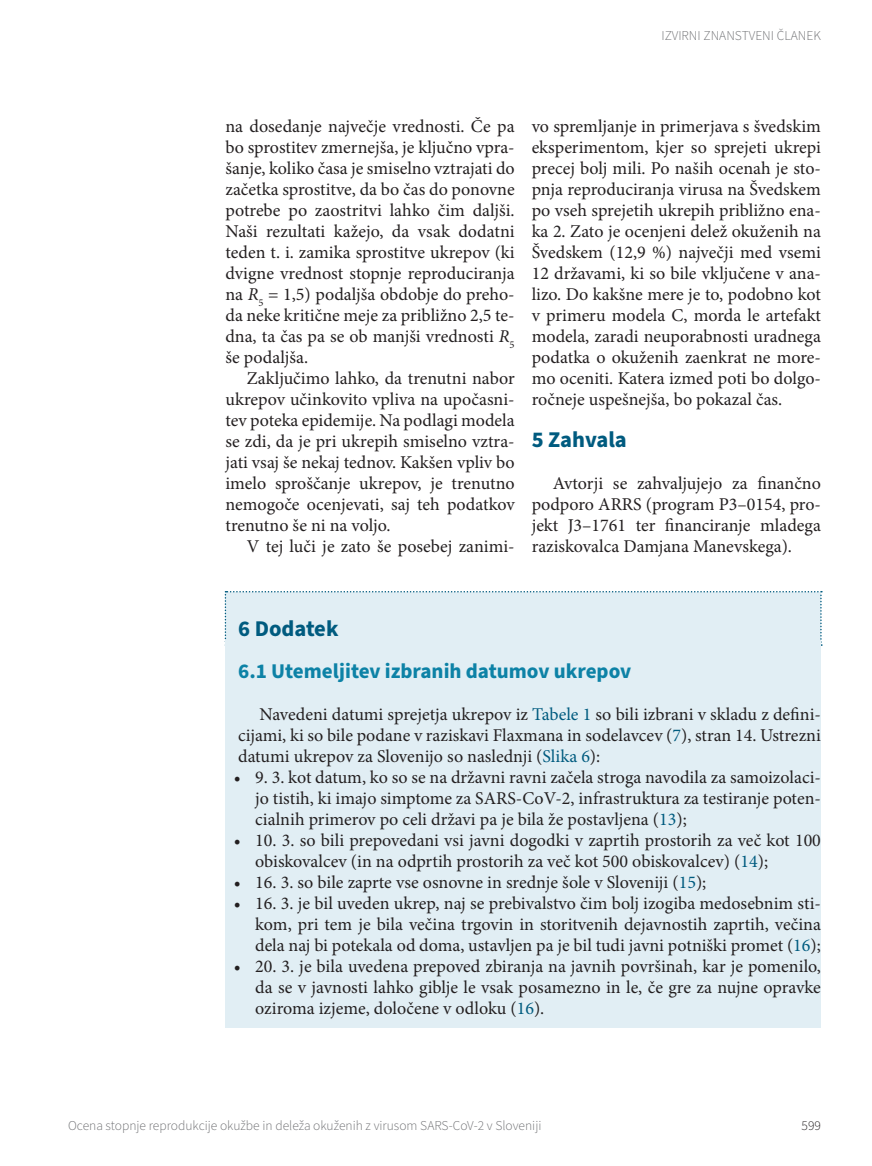
<style>
.page{position:relative;width:872px;height:1166px;background:#fff}
.page>*{position:absolute;margin:0;border:0;box-sizing:border-box;transform-origin:0 0}
.t1{font:700 22.5px "Source Sans Pro";color:#005b7f}
.t2{font:700 21px "Source Sans Pro";color:#0d82a6}
.t3{font:18px/21px "Minion Pro";color:#231f20;text-align:justify}
.t4{font:300 13.5px "Source Sans Pro";color:#6c6d70}
.t5{font:300 13.5px "Source Sans Pro";color:#231f20}
.s1{font-style:italic}
.s2{color:#005b7f}
</style>
<div class="page">
<div style="left:225px;top:591px;width:597px;height:54px;background:#e1eef4"></div>
<div style="left:225px;top:639px;width:596px;height:64px;background:#e1eef4"></div>
<div style="left:225px;top:698px;width:596px;height:77px;background:#e1eef4"></div>
<div style="left:225px;top:761px;width:596px;height:77px;background:#e1eef4"></div>
<div style="left:225px;top:824px;width:596px;height:56px;background:#e1eef4"></div>
<div style="left:225px;top:866px;width:596px;height:35px;background:#e1eef4"></div>
<div style="left:225px;top:887px;width:596px;height:77px;background:#e1eef4"></div>
<div style="left:225px;top:950px;width:596px;height:77px;background:#e1eef4"></div>
<p class="t4" style="left:661px;top:26px;width:161px">IZVIRNI ZNANSTVENI ČLANEK</p>
<p class="t3" style="left:225px;top:115px;width:291px">na dosedanje največje vrednosti. Če pa bo sprostitev zmernejša, je ključno vpra&shy;šanje, koliko časa je smiselno vztrajati do začetka sprostitve, da bo čas do ponovne potrebe po zaostritvi lahko čim daljši.<br>Naši rezultati kažejo, da vsak dodatni teden t. i. zamika sprostitve ukrepov (ki dvigne vrednost stopnje reproduciranja na <span class="s1">R</span><sub>5</sub> = 1,5) podaljša obdobje do preho&shy;da neke kritične meje za približno 2,5 te&shy;dna, ta čas pa se ob manjši vrednosti <span class="s1">R</span><sub>5 </sub>še podaljša.</p>
<p class="t3" style="left:225px;top:367px;width:291px;text-indent:21px">Zaključimo lahko, da trenutni nabor ukrepov učinkovito vpliva na upočasni&shy;tev poteka epidemije. Na podlagi modela se zdi, da je pri ukrepih smiselno vztra&shy;jati vsaj še nekaj tednov. Kakšen vpliv bo imelo sproščanje ukrepov, je trenutno nemogoče ocenjevati, saj teh podatkov trenutno še ni na voljo.</p>
<p class="t3" style="left:247px;top:535px;width:269px">V tej luči je zato še posebej zanimi-</p>
<p class="t3" style="left:531px;top:115px;width:291px">vo spremljanje in primerjava s švedskim eksperimentom, kjer so sprejeti ukrepi precej bolj mili. Po naših ocenah je sto&shy;pnja reproduciranja virusa na Švedskem po vseh sprejetih ukrepih približno ena&shy;ka 2. Zato je ocenjeni delež okuženih na Švedskem (12,9 %) največji med vsemi 12 državami, ki so bile vključene v ana&shy;lizo. Do kakšne mere je to, podobno kot v primeru modela C, morda le artefakt modela, zaradi neuporabnosti uradnega podatka o okuženih zaenkrat ne more&shy;mo oceniti. Katera izmed poti bo dolgo&shy;ročneje uspešnejša, bo pokazal čas.</p>
<p class="t1" style="left:531px;top:424px;width:97px">5 Zahvala</p>
<p class="t3" style="left:531px;top:472px;width:291px;text-indent:21px">Avtorji se zahvaljujejo za finančno podporo ARRS (program P3–0154, pro&shy;jekt J3–1761 ter financiranje mladega raziskovalca Damjana Manevskega).</p>
<p class="t1" style="left:238px;top:613px;width:102px">6 Dodatek</p>
<p class="t2" style="left:238px;top:656px;width:395px">6.1 Utemeljitev izbranih datumov ukrepov</p>
<p class="t3" style="left:238px;top:703px;width:584px;text-indent:21px">Navedeni datumi sprejetja ukrepov iz <span class="s2">Tabele 1</span> so bili izbrani v skladu z defini&shy;cijami, ki so bile podane v raziskavi Flaxmana in sodelavcev (<span class="s2">7</span>), stran 14. Ustrezni datumi ukrepov za Slovenijo so naslednji (<span class="s2">Slika 6</span>):</p>
<p class="t3" style="left:255px;top:766px;width:567px;text-indent:-21px">• 9. 3. kot datum, ko so se na državni ravni začela stroga navodila za samoizolaci&shy;jo tistih, ki imajo simptome za SARS-CoV-2, infrastruktura za testiranje poten&shy;cialnih primerov po celi državi pa je bila že postavljena (<span class="s2">13</span>);</p>
<p class="t3" style="left:255px;top:829px;width:567px;text-indent:-21px">• 10. 3. so bili prepovedani vsi javni dogodki v zaprtih prostorih za več kot 100 obiskovalcev (in na odprtih prostorih za več kot 500 obiskovalcev) (<span class="s2">14</span>);</p>
<p class="t3" style="left:234px;top:871px;width:474px">• 16. 3. so bile zaprte vse osnovne in srednje šole v Sloveniji (<span class="s2">15</span>);</p>
<p class="t3" style="left:255px;top:892px;width:567px;text-indent:-21px">• 16. 3. je bil uveden ukrep, naj se prebivalstvo čim bolj izogiba medosebnim sti&shy;kom, pri tem je bila večina trgovin in storitvenih dejavnostih zaprtih, večina dela naj bi potekala od doma, ustavljen pa je bil tudi javni potniški promet (<span class="s2">16</span>);</p>
<p class="t3" style="left:255px;top:955px;width:567px;text-indent:-21px">• 20. 3. je bila uvedena prepoved zbiranja na javnih površinah, kar je pomenilo, da se v javnosti lahko giblje le vsak posamezno in le, če gre za nujne opravke oziroma izjeme, določene v odloku (<span class="s2">16</span>).</p>
<p class="t4" style="left:68px;top:1115px;width:475px">Ocena stopnje reprodukcije okužbe in deleža okuženih z virusom SARS-CoV-2 v Sloveniji</p>
<p class="t5" style="left:801px;top:1115px;width:21px">599</p>
</div>
